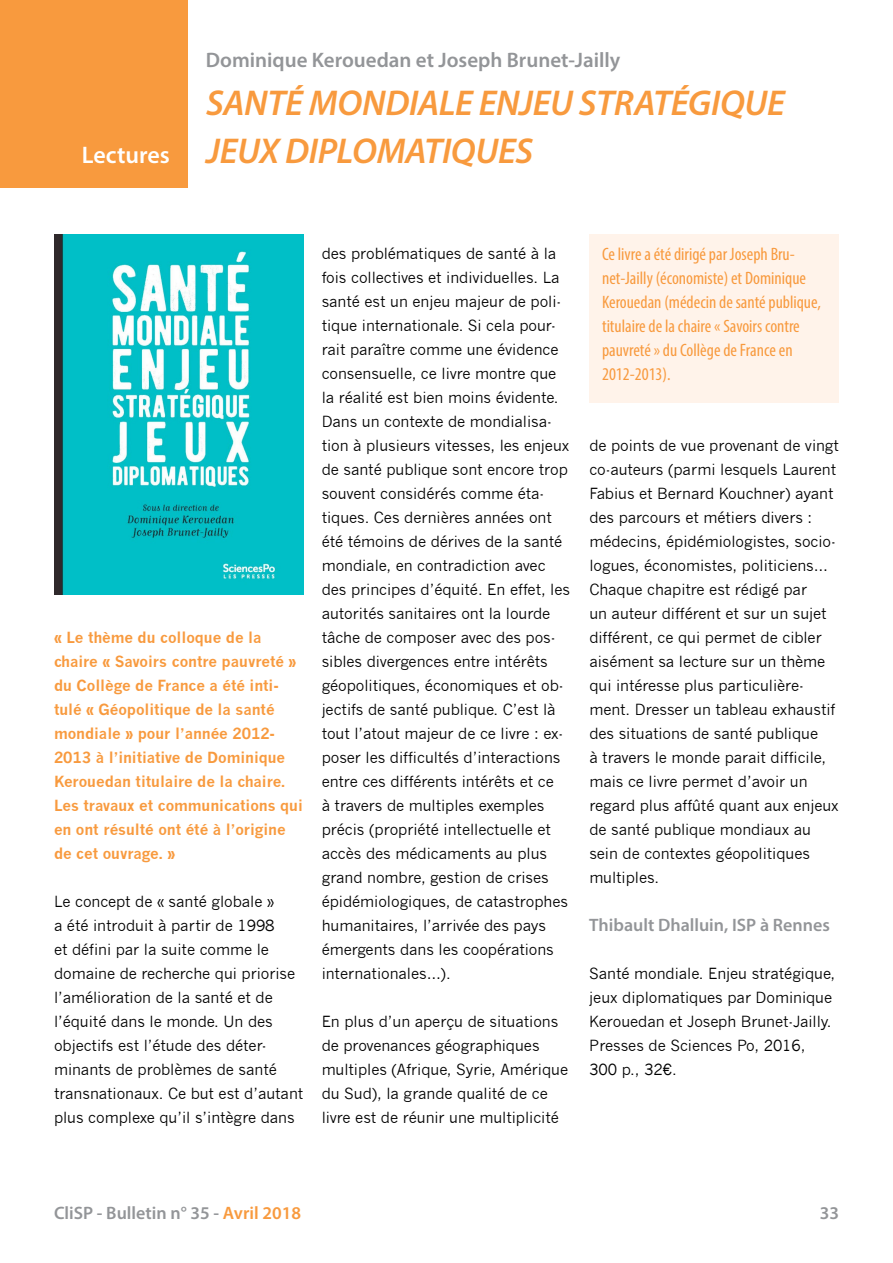
<style>
.page{position:relative;width:893px;height:1263px;background:#fff}
.page>*{position:absolute;margin:0;border:0;box-sizing:border-box;transform-origin:0 0}
.t1{font:italic 600 36px/48px "Myriad Pro";letter-spacing:-.01em;color:#f89a3e}
.t2{font:600 24px "Myriad Pro";color:#fff}
.t3{font:600 21px "Myriad Pro";color:#939598}
.t4{font:condensed 18px/24px "Myriad Pro";color:#f89a3e}
.t5{font:600 18px "Myriad Pro";color:#939598}
.t6{font:15px/24px "News Gothic";letter-spacing:-.005em;color:#000}
.t7{font:700 15px/24px "News Gothic";letter-spacing:-.005em;color:#f89a3e}
.s1{color:#f89a3e}
</style>
<div class="page">
<div style="left:0;top:0;width:188px;height:187px;background:#f89a3e"></div>
<div style="left:589px;top:234px;width:250px;height:169px;background:#fff3ea"></div>
<img style="left:54px;top:235px;width:250px;height:360px">
<h2 class="t2" style="left:82px;top:139px;width:89px">Lectures</h2>
<h3 class="t3" style="left:206px;top:46px;width:416px">Dominique Kerouedan et Joseph Brunet-Jailly</h3>
<h1 class="t1" style="left:206px;top:78px;width:580px">SANTÉ MONDIALE ENJEU STRATÉGIQUE<br>JEUX DIPLOMATIQUES</h1>
<p class="t7" style="left:54px;top:625px;width:250px">« Le thème du colloque de la chaire « Savoirs contre pauvreté » du Collège de France a été inti&shy;tulé « Géopolitique de la santé mondiale » pour l’année 2012-<br>2013 à l’initiative de Dominique<br>Kerouedan titulaire de la chaire.<br>Les travaux et communications qui en ont résulté ont été à l’origine de cet ouvrage. »</p>
<p class="t6" style="left:54px;top:889px;width:251px">Le concept de « santé globale »<br>a été introduit à partir de 1998<br>et défini par la suite comme le domaine de recherche qui priorise l’amélioration de la santé et de l’équité dans le monde. Un des objectifs est l’étude des déter&shy;minants de problèmes de santé transnationaux. Ce but est d’autant plus complexe qu’il s’intègre dans</p>
<p class="t6" style="left:322px;top:241px;width:250px">des problématiques de santé à la fois collectives et individuelles. La santé est un enjeu majeur de poli&shy;tique internationale. Si cela pour&shy;rait paraître comme une évidence consensuelle, ce livre montre que la réalité est bien moins évidente.<br>Dans un contexte de mondialisa&shy;tion à plusieurs vitesses, les enjeux de santé publique sont encore trop souvent considérés comme éta&shy;tiques. Ces dernières années ont été témoins de dérives de la santé mondiale, en contradiction avec des principes d’équité. En effet, les autorités sanitaires ont la lourde tâche de composer avec des pos&shy;sibles divergences entre intérêts géopolitiques, économiques et ob&shy;jectifs de santé publique. C’est là tout l’atout majeur de ce livre : ex&shy;poser les difficultés d’interactions entre ces différents intérêts et ce<br>à travers de multiples exemples précis (propriété intellectuelle et accès des médicaments au plus grand nombre, gestion de crises épidémiologiques, de catastrophes humanitaires, l’arrivée des pays émergents dans les coopérations internationales…).</p>
<p class="t6" style="left:322px;top:1009px;width:248px">En plus d’un aperçu de situations de provenances géographiques multiples (Afrique, Syrie, Amérique du Sud), la grande qualité de ce livre est de réunir une multiplicité</p>
<p class="t4" style="left:602px;top:242px;width:220px">Ce livre a été dirigé par Joseph Bru&shy;net-Jailly (économiste) et Dominique Kerouedan (médecin de santé publique, titulaire de la chaire « Savoirs contre pauvreté » du Collège de France en 2012-2013).</p>
<p class="t6" style="left:589px;top:433px;width:251px">de points de vue provenant de vingt co-auteurs (parmi lesquels Laurent<br>Fabius et Bernard Kouchner) ayant des parcours et métiers divers : médecins, épidémiologistes, socio&shy;logues, économistes, politiciens…<br>Chaque chapitre est rédigé par<br>un auteur différent et sur un sujet différent, ce qui permet de cibler aisément sa lecture sur un thème qui intéresse plus particulière&shy;ment. Dresser un tableau exhaustif des situations de santé publique<br>à travers le monde parait difficile, mais ce livre permet d’avoir un regard plus affûté quant aux enjeux de santé publique mondiaux au sein de contextes géopolitiques multiples.</p>
<p class="t5" style="left:589px;top:913px;width:242px">Thibault Dhalluin, ISP à Rennes</p>
<p class="t6" style="left:589px;top:961px;width:247px">Santé mondiale. Enjeu stratégique, jeux diplomatiques par Dominique<br>Kerouedan et Joseph Brunet-Jailly.<br>Presses de Sciences Po, 2016,<br>300 p., 32€.</p>
<p class="t5" style="left:54px;top:1201px;width:248px">CliSP - Bulletin n° 35 - <span class="s1">Avril 2018</span></p>
<p class="t5" style="left:820px;top:1201px;width:21px">33</p>
</div>
